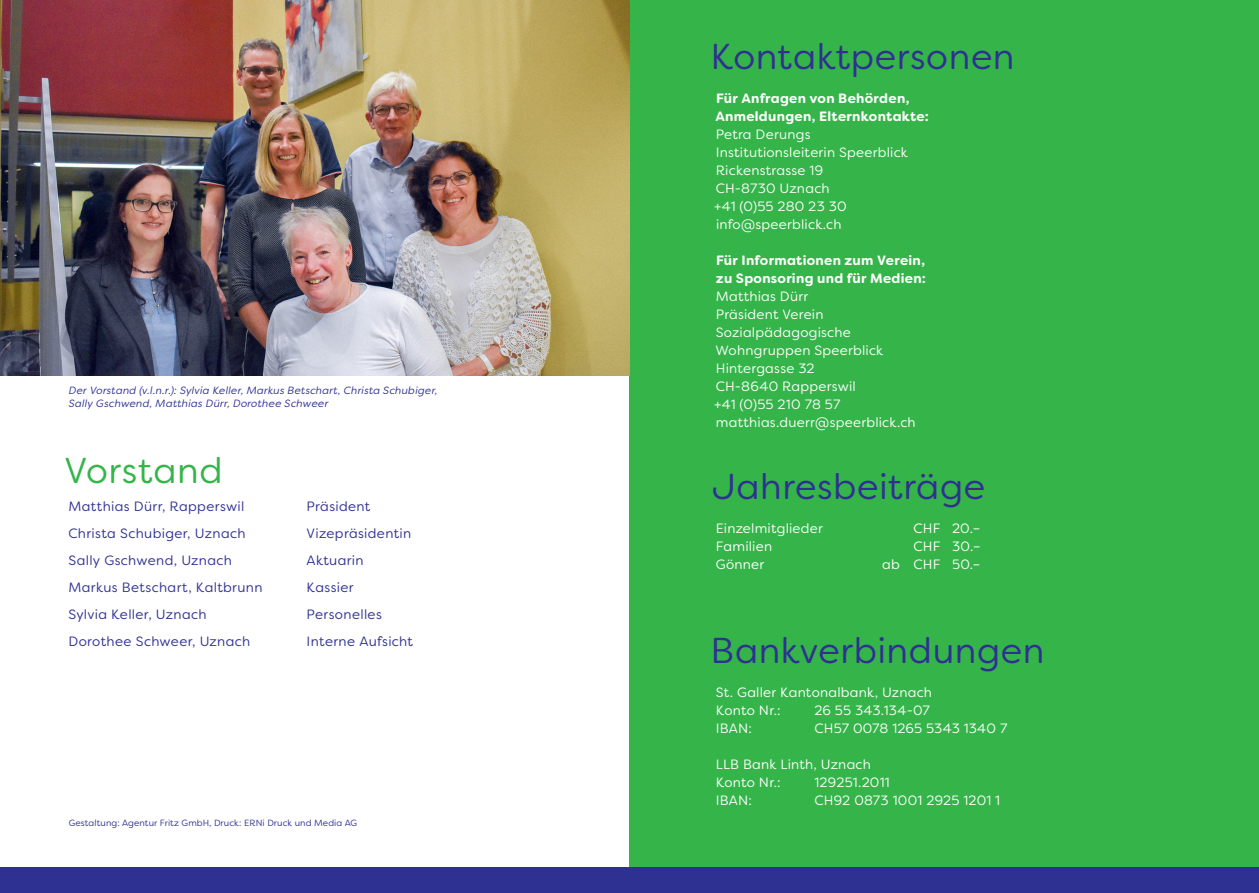
<style>
.page{position:relative;width:1259px;height:893px;background:#fff}
.page>*{position:absolute;margin:0;border:0;box-sizing:border-box;transform-origin:0 0}
.t1{font:36px "Filson Soft";letter-spacing:.015em;color:#2e3092}
.t2{font:36px "Filson Soft";letter-spacing:.02em;color:#35b44a}
.t3{font:13.5px/18px "Filson Soft";letter-spacing:.015em;color:#fff}
.Vorstand_Auflistung{font:13.5px "Filson Soft";letter-spacing:.025em;color:#2e3092}
.t4{font:700 13.5px/18px "Filson Soft";letter-spacing:.02em;color:#fff}
.Bildlegende{font:italic 10.5px/13.5px "Filson Soft";letter-spacing:.02em;color:#2e3092}
.t5{font:9px "Filson Soft";letter-spacing:.01em;color:#2e3092}
</style>
<div class="page">
<div style="left:629px;top:0;width:630px;height:892px;background:#35b44a"></div>
<div style="left:0;top:867px;width:1259px;height:26px;background:#2e3092"></div>
<img style="left:0;top:0;width:629px;height:376px">
<p class="Bildlegende" style="left:69px;top:383px;width:370px">Der Vorstand (v.l.n.r.): Sylvia Keller, Markus Betschart, Christa Schubiger,<br>Sally Gschwend, Matthias Dürr, Dorothee Schweer</p>
<p class="t2" style="left:64px;top:447px;width:160px">Vorstand</p>
<p class="Vorstand_Auflistung" style="left:68px;top:497px;width:177px">Matthias Dürr, Rapperswil</p>
<p class="Vorstand_Auflistung" style="left:307px;top:497px;width:65px">Präsident</p>
<p class="Vorstand_Auflistung" style="left:68px;top:524px;width:179px">Christa Schubiger, Uznach</p>
<p class="Vorstand_Auflistung" style="left:307px;top:524px;width:106px">Vizepräsidentin</p>
<p class="Vorstand_Auflistung" style="left:68px;top:551px;width:165px">Sally Gschwend, Uznach</p>
<p class="Vorstand_Auflistung" style="left:307px;top:551px;width:58px">Aktuarin</p>
<p class="Vorstand_Auflistung" style="left:68px;top:578px;width:196px">Markus Betschart, Kaltbrunn</p>
<p class="Vorstand_Auflistung" style="left:307px;top:578px;width:48px">Kassier</p>
<p class="Vorstand_Auflistung" style="left:68px;top:605px;width:140px">Sylvia Keller, Uznach</p>
<p class="Vorstand_Auflistung" style="left:307px;top:605px;width:77px">Personelles</p>
<p class="Vorstand_Auflistung" style="left:68px;top:632px;width:183px">Dorothee Schweer, Uznach</p>
<p class="Vorstand_Auflistung" style="left:307px;top:632px;width:108px">Interne Aufsicht</p>
<p class="t5" style="left:69px;top:817px;width:290px">Gestaltung: Agentur Fritz GmbH, Druck: ERNi Druck und Media AG</p>
<p class="t1" style="left:710px;top:33px;width:305px">Kontaktpersonen</p>
<p class="t4" style="left:715px;top:89px;width:215px">Für Anfragen von Behörden,<br>Anmeldungen, Elternkontakte:</p>
<p class="t3" style="left:716px;top:125px;width:96px">Petra Derungs</p>
<p class="t3" style="left:716px;top:143px;width:194px">Institutionsleiterin Speerblick</p>
<p class="t3" style="left:716px;top:161px;width:109px">Rickenstrasse 19</p>
<p class="t3" style="left:715px;top:179px;width:115px">CH-8730 Uznach</p>
<p class="t3" style="left:714px;top:197px;width:134px">+41 (0)55 280 23 30</p>
<p class="t3" style="left:716px;top:215px;width:127px">info@speerblick.ch</p>
<p class="t4" style="left:716px;top:251px;width:211px">Für Informationen zum Verein, zu Sponsoring und für Medien:</p>
<p class="t3" style="left:716px;top:287px;width:94px">Matthias Dürr</p>
<p class="t3" style="left:716px;top:305px;width:109px">Präsident Verein</p>
<p class="t3" style="left:715px;top:323px;width:169px">Sozialpädagogische<br>Wohngruppen Speerblick</p>
<p class="t3" style="left:716px;top:359px;width:100px">Hintergasse 32</p>
<p class="t3" style="left:715px;top:377px;width:141px">CH-8640 Rapperswil</p>
<p class="t3" style="left:714px;top:395px;width:127px">+41 (0)55 210 78 57</p>
<p class="t3" style="left:716px;top:413px;width:201px">matthias.duerr@speerblick.ch</p>
<p class="t1" style="left:712px;top:464px;width:275px">Jahresbeiträge</p>
<p class="t3" style="left:716px;top:520px;width:109px">Einzelmitglieder</p>
<p class="t3" style="left:913px;top:520px;width:68px">CHF 20.–</p>
<p class="t3" style="left:716px;top:538px;width:58px">Familien</p>
<p class="t3" style="left:913px;top:538px;width:69px">CHF 30.–</p>
<p class="t3" style="left:716px;top:556px;width:50px">Gönner</p>
<p class="t3" style="left:882px;top:556px;width:100px">ab CHF 50.–</p>
<p class="t1" style="left:710px;top:628px;width:335px">Bankverbindungen</p>
<p class="t3" style="left:716px;top:683px;width:218px">St. Galler Kantonalbank, Uznach</p>
<p class="t3" style="left:716px;top:701px;width:66px">Konto Nr.:</p>
<p class="t3" style="left:814px;top:701px;width:117px">26 55 343.134-07</p>
<p class="t3" style="left:716px;top:719px;width:38px">IBAN:</p>
<p class="t3" style="left:814px;top:719px;width:194px">CH57 0078 1265 5343 1340 7</p>
<p class="t3" style="left:716px;top:755px;width:157px">LLB Bank Linth, Uznach</p>
<p class="t3" style="left:716px;top:773px;width:66px">Konto Nr.:</p>
<p class="t3" style="left:814px;top:773px;width:77px">129251.2011</p>
<p class="t3" style="left:716px;top:791px;width:38px">IBAN:</p>
<p class="t3" style="left:814px;top:791px;width:187px">CH92 0873 1001 2925 1201 1</p>
</div>
